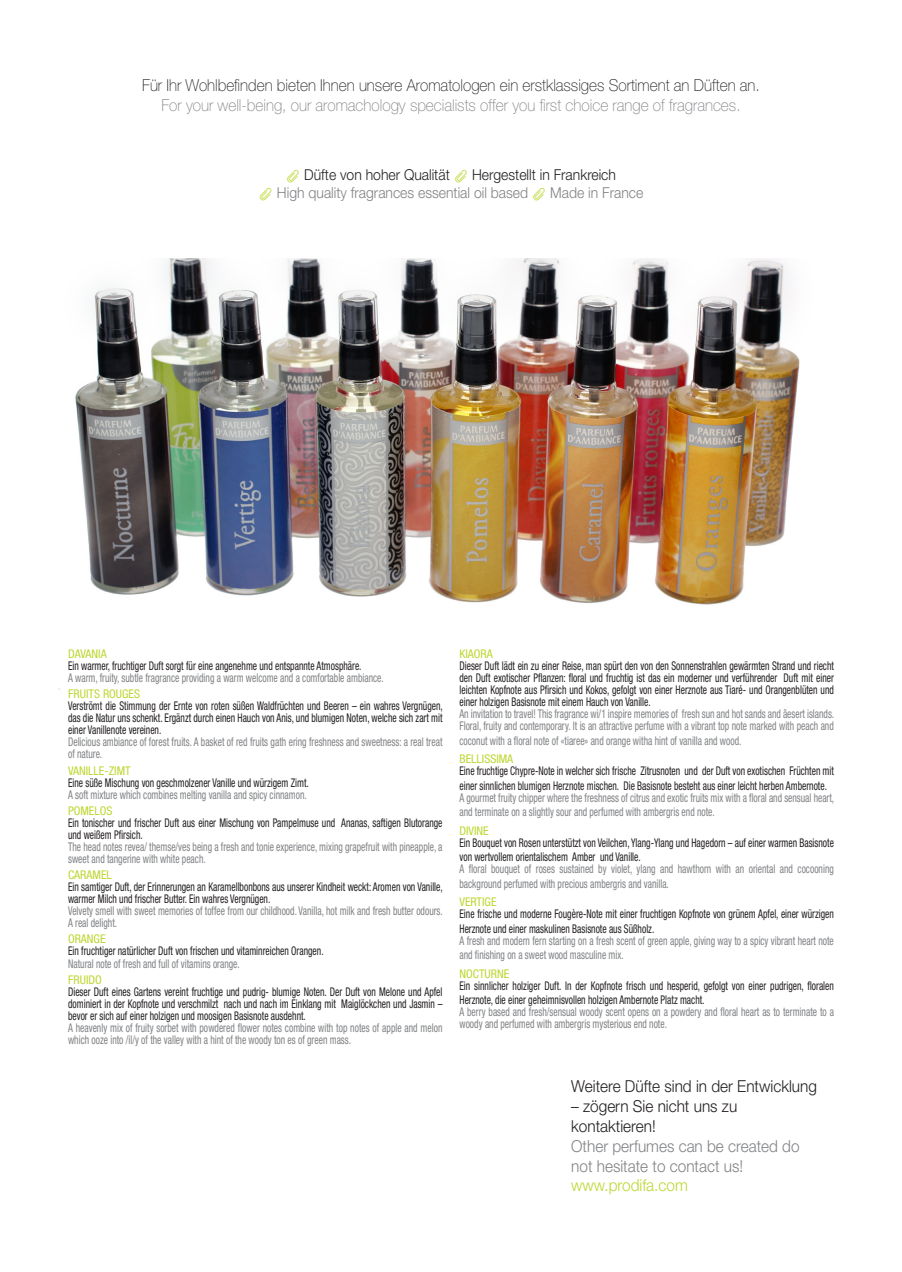
<style>
.page{position:relative;width:902px;height:1272px;background:#fff}
.page>*{position:absolute;margin:0;border:0;box-sizing:border-box;transform-origin:0 0}
.t1{font:100 16.5px "Helvetica Neue LT Std";color:#231f20;scale:.93 1}
.t2{font:100 16.5px "Helvetica Neue LT Std";color:#808285;scale:.93 1}
.t3{font:300 16.5px/19.8px "Helvetica Neue LT Std";color:#231f20;scale:.93 1}
.t4{font:300 16.5px/19.8px "Helvetica Neue LT Std";color:#808285;scale:.93 1}
.t5{font:300 16.5px "Helvetica Neue LT Std";color:#bed630;scale:.93 1}
.t6{font:300 15px "Helvetica Neue LT Std";color:#808285;scale:.93 1}
.t7{font:300 15px "Helvetica Neue LT Std";color:#231f20;scale:.93 1}
.t8{font:condensed 12px/12px "Helvetica Neue LT Std";color:#231f20;scale:.8 1}
.t9{font:condensed 12px/12px "Helvetica Neue LT Std";color:#808285;scale:.8 1}
.t10{font:condensed 12px "Helvetica Neue LT Std";color:#bed630}
.s1{font-family:"Panton Icons A";font-weight:700;color:#bed630}
</style>
<div class="page">
<img style="left:58px;top:258px;width:742px;height:432px">
<p class="t1" style="left:142px;top:76px;width:665px">Für Ihr Wohlbefinden bieten Ihnen unsere Aromatologen ein erstklassiges Sortiment an Düften an.</p>
<p class="t2" style="left:161px;top:96px;width:624px">For your well-being, our aromachology specialists offer you first choice range of fragrances.</p>
<p class="t7" style="left:286px;top:165px;width:356px"><span class="s1">h</span> Düfte von hoher Qualität <span class="s1">h</span> Hergestellt in Frankreich</p>
<p class="t6" style="left:258px;top:183px;width:415px"><span class="s1">h</span> High quality fragrances essential oil based <span class="s1">h</span> Made in France</p>
<p class="t10" style="left:68px;top:647px;width:40px">DAVANIA</p>
<p class="t8" style="left:68px;top:659px;width:368px">Ein warmer, fruchtiger Duft sorgt für eine angenehme und entspannte Atmosphäre.</p>
<p class="t9" style="left:68px;top:671px;width:396px">A warm, fruity, subtle fragrance providing a warm welcome and a comfortable ambiance.</p>
<p class="t10" style="left:68px;top:687px;width:74px">FRUITS ROUGES</p>
<p class="t8" style="left:68px;top:700px;width:470px;text-align:justify">Verströmt die Stimmung der Ernte von roten süßen Waldfrüchten und Beeren – ein wahres Vergnügen, das die Natur uns schenkt. Ergänzt durch einen Hauch von Anis, und blumigen Noten, welche sich zart mit einer Vanillenote vereinen.</p>
<p class="t9" style="left:68px;top:736px;width:469px">Delicious ambiance of forest fruits. A basket of red fruits gath ering freshness and sweetness: a real treat of nature.</p>
<p class="t10" style="left:68px;top:763px;width:64px">VANILLE-ZIMT</p>
<p class="t8" style="left:68px;top:776px;width:302px">Eine süße Mischung von geschmolzener Vanille und würzigem Zimt.</p>
<p class="t9" style="left:68px;top:788px;width:300px">A soft mixture which combines melting vanilla and spicy cinnamon.</p>
<p class="t10" style="left:68px;top:803px;width:46px">POMELOS</p>
<p class="t8" style="left:68px;top:816px;width:469px">Ein tonischer und frischer Duft aus einer Mischung von Pampelmuse und Ananas, saftigen Blutorange und weißem Pfirsich.</p>
<p class="t9" style="left:68px;top:840px;width:469px">The head notes revea/ themse/ves being a fresh and tonie experience, mixing grapefruit with pineapple, a sweet and tangerine with white peach.</p>
<p class="t10" style="left:68px;top:868px;width:45px">CARAMEL</p>
<p class="t8" style="left:68px;top:880px;width:470px">Ein samtiger Duft, der Erinnerungen an Karamellbonbons aus unserer Kindheit weckt: Aromen von Vanille, warmer Milch und frischer Butter. Ein wahres Vergnügen.</p>
<p class="t9" style="left:68px;top:904px;width:470px">Velvety smell with sweet memories of toffee from our childhood. Vanilla, hot milk and fresh butter odours.<br>A real delight.</p>
<p class="t10" style="left:68px;top:932px;width:39px">ORANGE</p>
<p class="t8" style="left:68px;top:945px;width:321px">Ein fruchtiger natürlicher Duft von frischen und vitaminreichen Orangen.</p>
<p class="t9" style="left:68px;top:957px;width:216px">Natural note of fresh and full of vitamins orange.</p>
<p class="t10" style="left:68px;top:972px;width:35px">FRUIDO</p>
<p class="t8" style="left:68px;top:985px;width:469px;text-align:justify">Dieser Duft eines Gartens vereint fruchtige und pudrig- blumige Noten. Der Duft von Melone und Apfel dominiert in der Kopfnote und verschmilzt nach und nach im Einklang mit Maiglöckchen und Jasmin – bevor er sich auf einer holzigen und moosigen Basisnote ausdehnt.</p>
<p class="t9" style="left:68px;top:1021px;width:469px">A heavenly mix of fruity sorbet with powdered flower notes combine with top notes of apple and melon which ooze into /il/y of the valley with a hint of the woody ton es of green mass.</p>
<p class="t10" style="left:459px;top:647px;width:35px">KIAORA</p>
<p class="t8" style="left:459px;top:659px;width:469px;text-align:justify">Dieser Duft lädt ein zu einer Reise, man spürt den von den Sonnenstrahlen gewärmten Strand und riecht den Duft exotischer Pflanzen: floral und fruchtig ist das ein moderner und verführender Duft mit einer leichten Kopfnote aus Pfirsich und Kokos, gefolgt von einer Herznote aus Tiaré- und Orangenblüten und einer holzigen Basisnote mit einem Hauch von Vanille.</p>
<p class="t9" style="left:459px;top:707px;width:470px">An invitation to travel! This fragrance wi/1 inspire memories of fresh sun and hot sands and âesert islands.<br>Floral, fruity and contemporary. lt is an attractive perfume with a vibrant top note marked with peach and</p>
<p class="t9" style="left:459px;top:734px;width:354px">coconut with a floral note of «tiaree» and orange witha hint of vanilla and wood.</p>
<p class="t10" style="left:459px;top:752px;width:55px">BELLISSIMA</p>
<p class="t8" style="left:459px;top:763px;width:469px;line-height:14.4px">Eine fruchtige Chypre-Note in welcher sich frische Zitrusnoten und der Duft von exotischen Früchten mit einer sinnlichen blumigen Herznote mischen. Die Basisnote besteht aus einer leicht herben Ambernote.</p>
<p class="t9" style="left:459px;top:790px;width:470px;line-height:14.4px">A gourmet fruity chipper where the freshness of citrus and exotic fruits mix with a floral and sensual heart, and terminate on a slightly sour and perfumed with ambergris end note.</p>
<p class="t10" style="left:459px;top:823px;width:31px">DIVINE</p>
<p class="t8" style="left:459px;top:835px;width:469px;line-height:14.4px">Ein Bouquet von Rosen unterstützt von Veilchen, Ylang-Ylang und Hagedorn – auf einer warmen Basisnote von wertvollem orientalischem Amber und Vanille.</p>
<p class="t9" style="left:459px;top:861px;width:469px;line-height:14.4px">A floral bouquet of roses sustained by violet, ylang and hawthorn with an oriental and cocooning background perfumed with precious ambergris and vanilla.</p>
<p class="t10" style="left:459px;top:895px;width:39px">VERTIGE</p>
<p class="t8" style="left:459px;top:906px;width:469px;line-height:14.4px">Eine frische und moderne Fougère-Note mit einer fruchtigen Kopfnote von grünem Apfel, einer würzigen<br>Herznote und einer maskulinen Basisnote aus Süßholz.</p>
<p class="t9" style="left:459px;top:933px;width:469px;line-height:14.4px">A fresh and modern fern starting on a fresh scent of green apple, giving way to a spicy vibrant heart note and finishing on a sweet wood masculine mix.</p>
<p class="t10" style="left:459px;top:966px;width:51px">NOCTURNE</p>
<p class="t8" style="left:459px;top:978px;width:469px;line-height:14.4px">Ein sinnlicher holziger Duft. In der Kopfnote frisch und hesperid, gefolgt von einer pudrigen, floralen<br>Herznote, die einer geheimnisvollen holzigen Ambernote Platz macht.</p>
<p class="t9" style="left:459px;top:1005px;width:469px">A berry based and fresh/sensual woody scent opens on a powdery and floral heart as to terminate to a woody and perfumed with ambergris mysterious end note.</p>
<p class="t3" style="left:571px;top:1076px;width:266px">Weitere Düfte sind in der Entwicklung</p>
<p class="t3" style="left:571px;top:1095px;width:180px">– zögern Sie nicht uns zu kontaktieren!</p>
<p class="t4" style="left:571px;top:1135px;width:247px">Other perfumes can be created do not hesitate to contact us!</p>
<p class="t5" style="left:571px;top:1175px;width:127px">www.prodifa.com</p>
</div>
